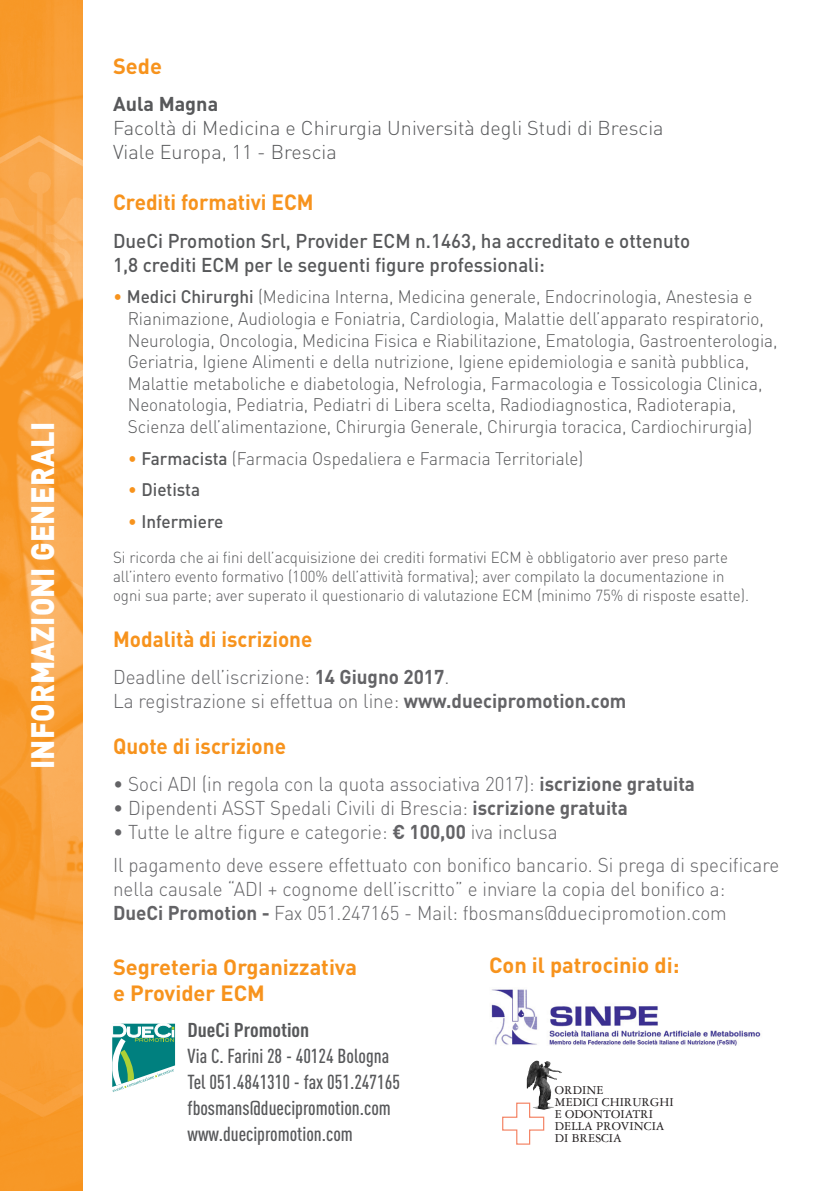
<style>
.page{position:relative;width:840px;height:1191px;background:#fff}
.page>*{position:absolute;margin:0;border:0;box-sizing:border-box;transform-origin:0 0}
.t1{font:900 32px "DIN Pro";letter-spacing:.01em;color:#fff;scale:.9 1}
.t2{font:700 21.8px/26.2px "DIN Pro";color:#f7931d}
.t3{font:700 21.8px "DIN Pro";color:#f7931d;scale:.95 1}
.t4{font:500 condensed 20px "DIN Pro";color:#57585a}
.t5{font:300 19.8px/23.8px "DIN Pro";color:#636366;scale:.95 1}
.t6{font:500 19.8px "DIN Pro";color:#57585a;scale:.95 1}
.t7{font:300 19.8px "DIN Pro";color:#57585a}
.t8{font:700 condensed 19.8px "DIN Pro";color:#57585a;scale:1.1 1}
.t9{font:700 19.8px "DIN Pro";color:#57585a}
.t10{font:300 18px/21.6px "DIN Pro";color:#57585a;scale:.95 1}
.t11{font:500 18px "DIN Pro";color:#57585a;scale:.95 1}
.t12{font:300 15.8px "DIN Pro";color:#57585a;scale:.95 1}
.t13{font:12.8px/12px "Garamond 3 LT Std";color:#231f20}
.s1{color:#f7931d}
.s2{font-weight:500}
.s3{font-weight:300;color:#f7931d}
.s4{font-weight:700}
</style>
<div class="page">
<svg style="left:112px;top:1023px;width:63px;height:69px"></svg>
<img style="left:0;top:0;width:83px;height:1191px">
<img style="left:491px;top:989px;width:270px;height:56px">
<svg style="left:502px;top:1102px;width:42px;height:43px"></svg>
<img style="left:526px;top:1064px;width:27px;height:45px">
<p class="t1" style="left:15px;top:769px;width:387px;rotate:-90deg">INFORMAZIONI GENERALI</p>
<p class="t2" style="left:113px;top:50px;width:50px">Sede</p>
<p class="t9" style="left:113px;top:88px;width:107px">Aula Magna</p>
<p class="t7" style="left:113px;top:113px;width:551px">Facoltà di Medicina e Chirurgia Università degli Studi di Brescia</p>
<p class="t7" style="left:113px;top:136px;width:225px">Viale Europa, 11 - Brescia</p>
<p class="t3" style="left:113px;top:184px;width:212px">Crediti formativi ECM</p>
<p class="t6" style="left:113px;top:225px;width:608px">DueCi Promotion Srl, Provider ECM n.1463, ha accreditato e ottenuto</p>
<p class="t6" style="left:113px;top:248px;width:456px">1,8 crediti ECM per le seguenti figure professionali:</p>
<p class="t10" style="left:128px;top:284px;width:685px;text-indent:-15px"><span class="s1">•</span> <span class="s2">Medici Chirurghi</span> (Medicina Interna, Medicina generale, Endocrinologia, Anestesia e Rianimazione, Audiologia e Foniatria, Cardiologia, Malattie dell’apparato respiratorio, Neurologia, Oncologia, Medicina Fisica e Riabilitazione, Ematologia, Gastroenterologia, Geriatria, Igiene Alimenti e della nutrizione, Igiene epidemiologia e sanità pubblica, Malattie metaboliche e diabetologia, Nefrologia, Farmacologia e Tossicologia Clinica, Neonatologia, Pediatria, Pediatri di Libera scelta, Radiodiagnostica, Radioterapia,</p>
<p class="t10" style="left:128px;top:414px;width:658px">Scienza dell’alimentazione, Chirurgia Generale, Chirurgia toracica, Cardiochirurgia)</p>
<p class="t10" style="left:128px;top:446px;width:480px"><span class="s1">•</span> <span class="s2">Farmacista</span> (Farmacia Ospedaliera e Farmacia Territoriale)</p>
<p class="t11" style="left:128px;top:475px;width:78px"><span class="s3">•</span> Dietista</p>
<p class="t11" style="left:128px;top:507px;width:102px"><span class="s3">•</span> Infermiere</p>
<p class="t12" style="left:113px;top:545px;width:648px">Si ricorda che ai fini dell’acquisizione dei crediti formativi ECM è obbligatorio aver preso parte</p>
<p class="t12" style="left:113px;top:564px;width:644px">all’intero evento formativo (100% dell’attività formativa); aver compilato la documentazione in</p>
<p class="t12" style="left:113px;top:583px;width:670px">ogni sua parte; aver superato il questionario di valutazione ECM (minimo 75% di risposte esatte).</p>
<p class="t3" style="left:113px;top:620px;width:211px">Modalità di iscrizione</p>
<p class="t5" style="left:113px;top:663px;width:355px">Deadline dell’iscrizione: <span class="s4">14 Giugno 2017</span>.</p>
<p class="t5" style="left:113px;top:687px;width:541px">La registrazione si effettua on line: <span class="s4">www.duecipromotion.com</span></p>
<p class="t3" style="left:113px;top:727px;width:183px">Quote di iscrizione</p>
<p class="t5" style="left:113px;top:770px;width:613px">• Soci ADI (in regola con la quota associativa 2017): <span class="s4">iscrizione gratuita</span></p>
<p class="t5" style="left:113px;top:794px;width:543px">• Dipendenti ASST Spedali Civili di Brescia: <span class="s4">iscrizione gratuita</span></p>
<p class="t5" style="left:113px;top:818px;width:469px">• Tutte le altre figure e categorie: <span class="s4">€ 100,00</span> iva inclusa</p>
<p class="t5" style="left:113px;top:851px;width:702px">Il pagamento deve essere effettuato con bonifico bancario. Si prega di specificare nella causale “ADI + cognome dell’iscritto” e inviare la copia del bonifico a:</p>
<p class="t5" style="left:113px;top:899px;width:647px"><span class="s4">DueCi Promotion -</span> Fax 051.247165 - Mail: fbosmans@duecipromotion.com</p>
<p class="t2" style="left:113px;top:951px;width:245px">Segreteria Organizzativa e Provider ECM</p>
<p class="t8" style="left:187px;top:1015px;width:112px">DueCi Promotion</p>
<p class="t4" style="left:187px;top:1041px;width:203px">Via C. Farini 28 - 40124 Bologna</p>
<p class="t4" style="left:187px;top:1067px;width:214px">Tel 051.4841310 - fax 051.247165</p>
<p class="t4" style="left:187px;top:1093px;width:205px">fbosmans@duecipromotion.com</p>
<p class="t4" style="left:187px;top:1119px;width:167px">www.duecipromotion.com</p>
<p class="t2" style="left:488px;top:949px;width:192px">Con il patrocinio di:</p>
<p class="t13" style="left:554px;top:1083px;width:120px">ORDINE<br>MEDICI CHIRURGHI<br>E ODONTOIATRI<br>DELLA PROVINCIA<br>DI BRESCIA</p>
</div>
